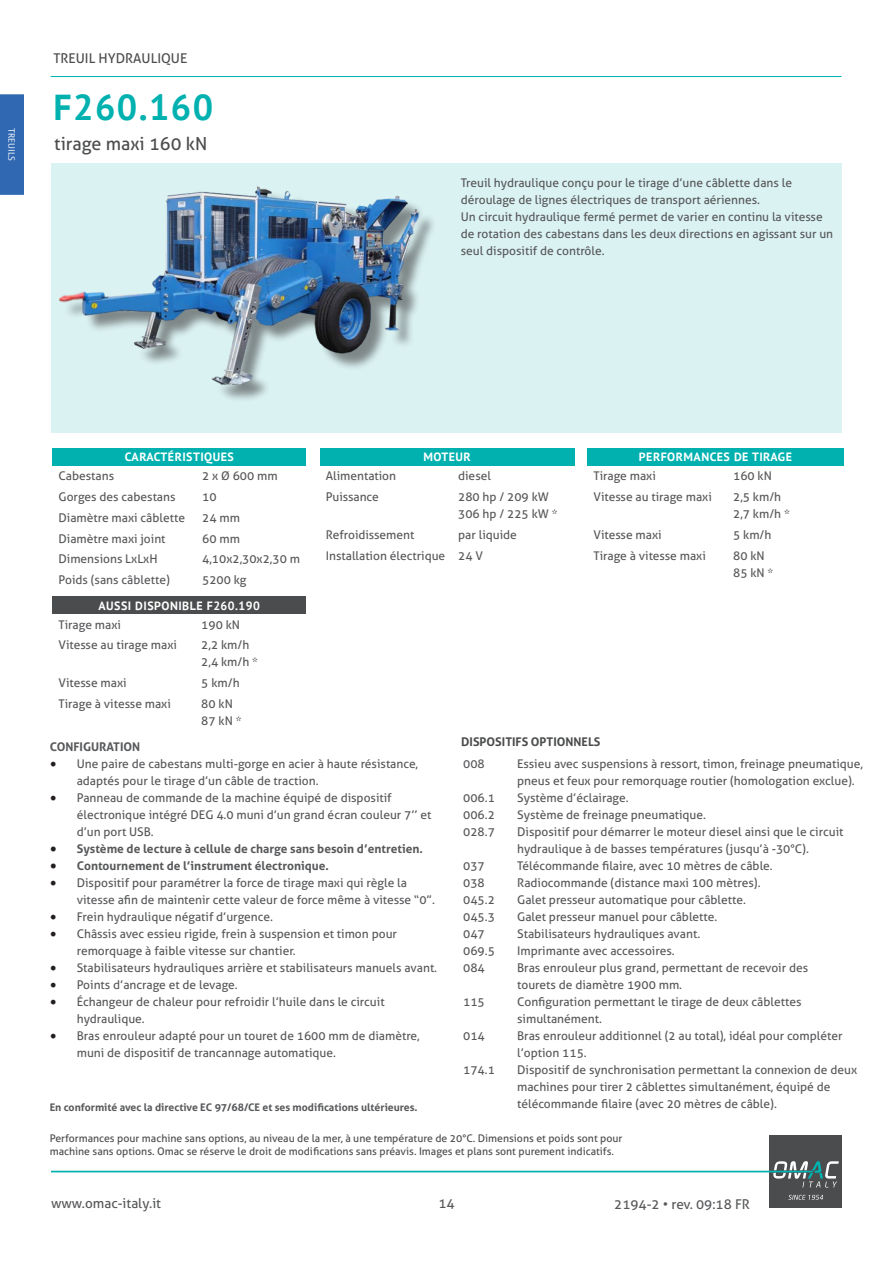
<style>
.page{position:relative;width:893px;height:1263px;background:#fff}
.page>*{position:absolute;margin:0;border:0;box-sizing:border-box;transform-origin:0 0}
.t1{font:700 36px "PT Sans";letter-spacing:.04em;color:#00b1b0}
.t2{font:18px "Aller";color:#4b4c4d}
.t3{font:13.5px "Aller";color:#57585a}
.t4{font:13.5px "Aller";color:#4b4c4d}
.t5{font:12px/17px "Aller";color:#57585a}
.t6{font:700 12px "Aller";color:#57585a}
.t7{font:700 12px "PT Sans";letter-spacing:.04em;color:#fff}
.t8{font:700 12px "Aller";color:#4b4c4d}
.t9{font:10.5px/12.6px "Aller";color:#4b4c4d}
.t10{font:700 10.5px "Aller";color:#57585a}
.t11{font:9px "PT Sans";color:#fff}
.s1{font-family:"Minion Pro";font-size:18px;color:#231f20}
</style>
<div class="page">
<div style="left:769px;top:1135px;width:73px;height:73px;background:#4b4c4d"></div>
<svg style="left:51px;top:1161px;width:788px;height:26px"></svg>
<svg style="left:788px;top:1195px;width:35px;height:5px"></svg>
<div style="left:0;top:94px;width:24px;height:101px;background:#3068b2"></div>
<hr style="left:51px;top:76px;width:790px;height:1px;background:#00b1b0">
<div style="left:51px;top:163px;width:791px;height:270px;background:#dbf2f2"></div>
<div style="left:53px;top:448px;width:253px;height:17px;background:#00b1b0"></div>
<div style="left:320px;top:448px;width:254px;height:17px;background:#00b1b0"></div>
<div style="left:587px;top:448px;width:256px;height:17px;background:#00b1b0"></div>
<img style="left:59px;top:186px;width:374px;height:214px">
<div style="left:53px;top:597px;width:253px;height:17px;background:#4b4c4d"></div>
<p class="t11" style="left:17px;top:128px;width:35px;rotate:90deg">TREUILS</p>
<p class="t4" style="left:53px;top:50px;width:135px">TREUIL HYDRAULIQUE</p>
<h1 class="t1" style="left:53px;top:83px;width:161px">F260.160</h1>
<h2 class="t2" style="left:54px;top:133px;width:154px">tirage maxi 160 kN</h2>
<p class="t5" style="left:461px;top:174px;width:374px">Treuil hydraulique conçu pour le tirage d’une câblette dans le déroulage de lignes électriques de transport aériennes.<br>Un circuit hydraulique fermé permet de varier en continu la vitesse de rotation des cabestans dans les deux directions en agissant sur un seul dispositif de contrôle.</p>
<p class="t7" style="left:125px;top:449px;width:110px">CARACTÉRISTIQUES</p>
<p class="t5" style="left:59px;top:467px;width:57px">Cabestans</p>
<p class="t5" style="left:202px;top:467px;width:77px">2 x Ø 600 mm</p>
<p class="t5" style="left:59px;top:488px;width:119px">Gorges des cabestans</p>
<p class="t5" style="left:202px;top:488px;width:16px">10</p>
<p class="t5" style="left:59px;top:509px;width:128px">Diamètre maxi câblette</p>
<p class="t5" style="left:202px;top:509px;width:39px">24 mm</p>
<p class="t5" style="left:59px;top:530px;width:109px">Diamètre maxi joint</p>
<p class="t5" style="left:202px;top:530px;width:39px">60 mm</p>
<p class="t5" style="left:59px;top:551px;width:101px">Dimensions LxLxH</p>
<p class="t5" style="left:202px;top:551px;width:99px">4,10x2,30x2,30 m</p>
<p class="t5" style="left:59px;top:572px;width:113px">Poids (sans câblette)</p>
<p class="t5" style="left:202px;top:572px;width:46px">5200 kg</p>
<p class="t7" style="left:98px;top:598px;width:163px">AUSSI DISPONIBLE F260.190</p>
<p class="t5" style="left:59px;top:616px;width:64px">Tirage maxi</p>
<p class="t5" style="left:201px;top:616px;width:40px">190 kN</p>
<p class="t5" style="left:59px;top:637px;width:120px">Vitesse au tirage maxi</p>
<p class="t5" style="left:201px;top:637px;width:58px">2,2 km/h<br>2,4 km/h *</p>
<p class="t5" style="left:59px;top:674px;width:70px">Vitesse maxi</p>
<p class="t5" style="left:201px;top:674px;width:40px">5 km/h</p>
<p class="t5" style="left:59px;top:695px;width:114px">Tirage à vitesse maxi</p>
<p class="t5" style="left:201px;top:695px;width:42px">80 kN<br>87 kN *</p>
<p class="t7" style="left:423px;top:449px;width:49px">MOTEUR</p>
<p class="t5" style="left:326px;top:467px;width:72px">Alimentation</p>
<p class="t5" style="left:458px;top:467px;width:34px">diesel</p>
<p class="t5" style="left:326px;top:488px;width:55px">Puissance</p>
<p class="t5" style="left:458px;top:488px;width:101px">280 hp / 209 kW<br>306 hp / 225 kW *</p>
<p class="t5" style="left:326px;top:526px;width:90px">Refroidissement</p>
<p class="t5" style="left:326px;top:524px;width:193px;line-height:20.9px;text-indent:132px">par liquide<br>Installation électrique 24 V</p>
<p class="t7" style="left:639px;top:449px;width:155px">PERFORMANCES DE TIRAGE</p>
<p class="t5" style="left:593px;top:467px;width:64px">Tirage maxi</p>
<p class="t5" style="left:733px;top:467px;width:40px">160 kN</p>
<p class="t5" style="left:593px;top:488px;width:120px">Vitesse au tirage maxi</p>
<p class="t5" style="left:733px;top:488px;width:58px">2,5 km/h<br>2,7 km/h *</p>
<p class="t5" style="left:593px;top:526px;width:70px">Vitesse maxi</p>
<p class="t5" style="left:733px;top:526px;width:40px">5 km/h</p>
<p class="t5" style="left:593px;top:547px;width:114px">Tirage à vitesse maxi</p>
<p class="t5" style="left:733px;top:547px;width:42px">80 kN<br>85 kN *</p>
<p class="t6" style="left:50px;top:739px;width:92px">CONFIGURATION</p>
<p class="t5" style="left:77px;top:755px;width:343px;text-indent:-27px"><span class="s1">•</span> Une paire de cabestans multi-gorge en acier à haute résistance, adaptés pour le tirage d’un câble de traction.</p>
<p class="t5" style="left:77px;top:789px;width:356px;text-indent:-27px"><span class="s1">•</span> Panneau de commande de la machine équipé de dispositif électronique intégré DEG 4.0 muni d’un grand écran couleur 7’’ et d’un port USB.</p>
<p class="t6" style="left:50px;top:841px;width:375px"><span class="s1">•</span> Système de lecture à cellule de charge sans besoin d’entretien.</p>
<p class="t6" style="left:50px;top:858px;width:281px"><span class="s1">•</span> Contournement de l’instrument électronique.</p>
<p class="t5" style="left:77px;top:874px;width:360px;text-indent:-27px"><span class="s1">•</span> Dispositif pour paramétrer la force de tirage maxi qui règle la vitesse afin de maintenir cette valeur de force même à vitesse “0”.</p>
<p class="t5" style="left:50px;top:908px;width:225px"><span class="s1">•</span> Frein hydraulique négatif d’urgence.</p>
<p class="t5" style="left:77px;top:925px;width:322px;text-indent:-27px"><span class="s1">•</span> Châssis avec essieu rigide, frein à suspension et timon pour remorquage à faible vitesse sur chantier.</p>
<p class="t5" style="left:50px;top:959px;width:389px"><span class="s1">•</span> Stabilisateurs hydrauliques arrière et stabilisateurs manuels avant.</p>
<p class="t5" style="left:50px;top:976px;width:190px"><span class="s1">•</span> Points d’ancrage et de levage.</p>
<p class="t5" style="left:77px;top:993px;width:309px;text-indent:-27px"><span class="s1">•</span> Échangeur de chaleur pour refroidir l’huile dans le circuit hydraulique.</p>
<p class="t5" style="left:77px;top:1027px;width:345px;text-indent:-27px"><span class="s1">•</span> Bras enrouleur adapté pour un touret de 1600 mm de diamètre, muni de dispositif de trancannage automatique.</p>
<p class="t10" style="left:50px;top:1101px;width:369px">En conformité avec la directive EC 97/68/CE et ses modifications ultérieures.</p>
<p class="t8" style="left:461px;top:734px;width:141px">DISPOSITIFS OPTIONNELS</p>
<p class="t5" style="left:463px;top:755px;width:23px">008</p>
<p class="t5" style="left:517px;top:755px;width:347px">Essieu avec suspensions à ressort, timon, freinage pneumatique, pneus et feux pour remorquage routier (homologation exclue).</p>
<p class="t5" style="left:463px;top:789px;width:33px">006.1</p>
<p class="t5" style="left:517px;top:789px;width:113px">Système d’éclairage.</p>
<p class="t5" style="left:463px;top:806px;width:33px">006.2</p>
<p class="t5" style="left:517px;top:806px;width:190px">Système de freinage pneumatique.</p>
<p class="t5" style="left:463px;top:823px;width:33px">028.7</p>
<p class="t5" style="left:517px;top:823px;width:328px">Dispositif pour démarrer le moteur diesel ainsi que le circuit hydraulique à de basses températures (jusqu’à -30°C).</p>
<p class="t5" style="left:463px;top:857px;width:23px">037</p>
<p class="t5" style="left:517px;top:857px;width:257px">Télécommande filaire, avec 10 mètres de câble.</p>
<p class="t5" style="left:463px;top:874px;width:23px">038</p>
<p class="t5" style="left:517px;top:874px;width:245px">Radiocommande (distance maxi 100 mètres).</p>
<p class="t5" style="left:463px;top:891px;width:33px">045.2</p>
<p class="t5" style="left:517px;top:891px;width:230px">Galet presseur automatique pour câblette.</p>
<p class="t5" style="left:463px;top:908px;width:33px">045.3</p>
<p class="t5" style="left:517px;top:908px;width:202px">Galet presseur manuel pour câblette.</p>
<p class="t5" style="left:463px;top:925px;width:23px">047</p>
<p class="t5" style="left:517px;top:925px;width:185px">Stabilisateurs hydrauliques avant.</p>
<p class="t5" style="left:463px;top:942px;width:33px">069.5</p>
<p class="t5" style="left:517px;top:942px;width:159px">Imprimante avec accessoires.</p>
<p class="t5" style="left:463px;top:959px;width:23px">084</p>
<p class="t5" style="left:517px;top:959px;width:293px">Bras enrouleur plus grand, permettant de recevoir des tourets de diamètre 1900 mm.</p>
<p class="t5" style="left:463px;top:993px;width:23px">115</p>
<p class="t5" style="left:517px;top:993px;width:286px">Configuration permettant le tirage de deux câblettes simultanément.</p>
<p class="t5" style="left:463px;top:1027px;width:23px">014</p>
<p class="t5" style="left:517px;top:1027px;width:327px">Bras enrouleur additionnel (2 au total), idéal pour compléter l’option 115.</p>
<p class="t5" style="left:463px;top:1061px;width:33px">174.1</p>
<p class="t5" style="left:517px;top:1061px;width:341px">Dispositif de synchronisation permettant la connexion de deux machines pour tirer 2 câblettes simultanément, équipé de télécommande filaire (avec 20 mètres de câble).</p>
<p class="t9" style="left:50px;top:1132px;width:574px">Performances pour machine sans options, au niveau de la mer, à une température de 20°C. Dimensions et poids sont pour machine sans options. Omac se réserve le droit de modifications sans préavis. Images et plans sont purement indicatifs.</p>
<p class="t3" style="left:51px;top:1195px;width:112px">www.omac-italy.it</p>
<p class="t3" style="left:438px;top:1195px;width:18px">14</p>
<p class="t3" style="left:614px;top:1196px;width:137px">2194-2 • rev. 09:18 FR</p>
</div>
